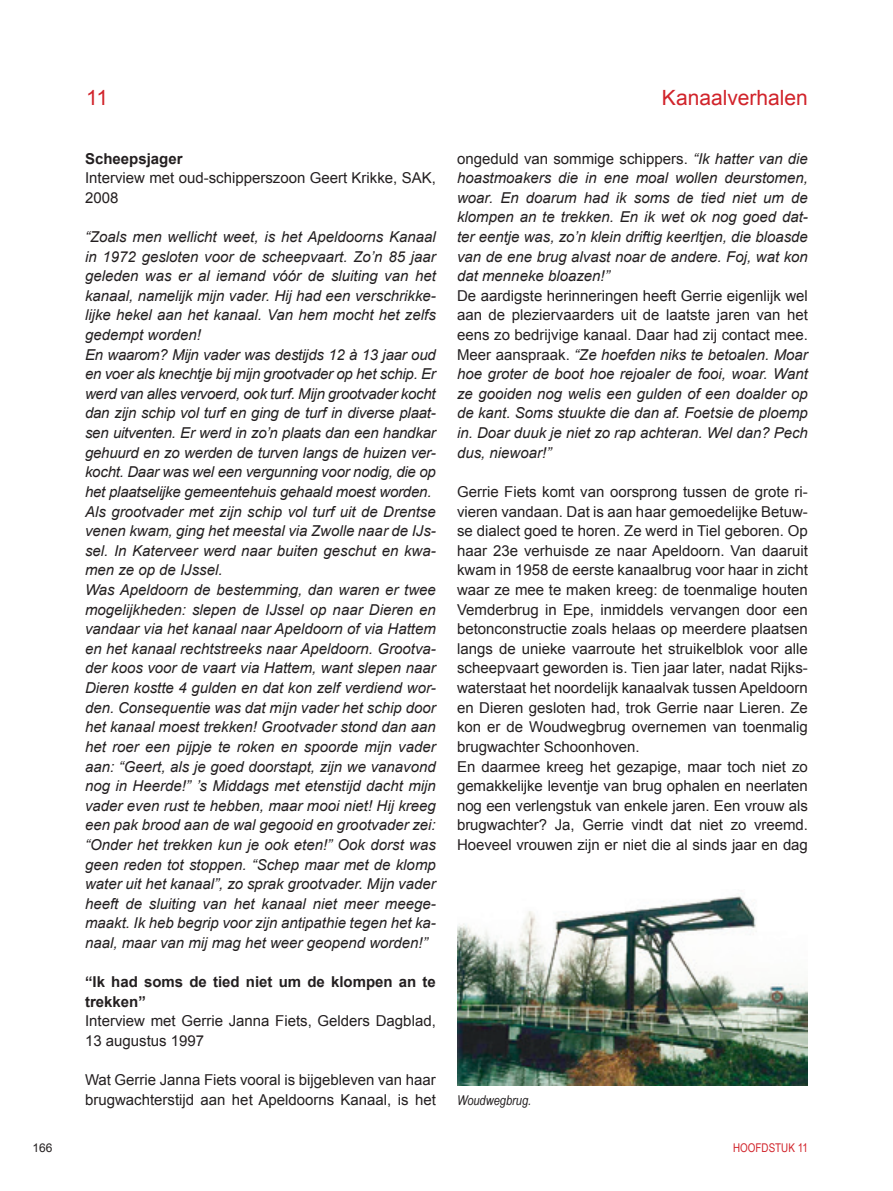
<style>
.page{position:relative;width:893px;height:1191px;background:#fff}
.page>*{position:absolute;margin:0;border:0;box-sizing:border-box;transform-origin:0 0}
.t1{font:21px "Arial";color:#d1232a}
.t2{font:italic 15px/19.6px "Arial";color:#231f20}
.t3{font:15px/19.6px "Arial";color:#231f20}
.t4{font:700 15px/19.6px "Arial";color:#231f20}
.t5{font:italic 13.5px "Arial Narrow";color:#231f20}
.t6{font:12px "Arial Narrow";color:#d1232a}
.t7{font:12px "Arial";color:#231f20}
.s1{font-style:normal}
</style>
<div class="page">
<img style="left:457px;top:896px;width:351px;height:189px">
<p class="t7" style="left:33px;top:1140px;width:22px">166</p>
<h1 class="t1" style="left:86px;top:84px;width:23px">11</h1>
<p class="t4" style="left:85px;top:149px;width:99px">Scheepsjager</p>
<p class="t3" style="left:85px;top:168px;width:352px">Interview met oud-schipperszoon Geert Krikke, SAK,<br>2008</p>
<p class="t2" style="left:85px;top:227px;width:352px">“Zoals men wellicht weet, is het Apeldoorns Kanaal in 1972 gesloten voor de scheepvaart. Zo’n 85 jaar geleden was er al iemand vóór de sluiting van het kanaal, namelijk mijn vader. Hij had een verschrikke&shy;lijke hekel aan het kanaal. Van hem mocht het zelfs gedempt worden!<br>En waarom? Mijn vader was destijds 12 à 13 jaar oud en voer als knechtje bij mijn grootvader op het schip. Er werd van alles vervoerd, ook turf. Mijn grootvader kocht dan zijn schip vol turf en ging de turf in diverse plaat&shy;sen uitventen. Er werd in zo’n plaats dan een handkar gehuurd en zo werden de turven langs de huizen ver&shy;kocht. Daar was wel een vergunning voor nodig, die op het plaatselijke gemeentehuis gehaald moest worden.<br>Als grootvader met zijn schip vol turf uit de Drentse venen kwam, ging het meestal via Zwolle naar de IJs&shy;sel. In Katerveer werd naar buiten geschut en kwa&shy;men ze op de IJssel.<br>Was Apeldoorn de bestemming, dan waren er twee mogelijkheden: slepen de IJssel op naar Dieren en vandaar via het kanaal naar Apeldoorn of via Hattem en het kanaal rechtstreeks naar Apeldoorn. Grootva&shy;der koos voor de vaart via Hattem, want slepen naar Dieren kostte 4 gulden en dat kon zelf verdiend wor&shy;den. Consequentie was dat mijn vader het schip door het kanaal moest trekken! Grootvader stond dan aan het roer een pijpje te roken en spoorde mijn vader aan: “Geert, als je goed doorstapt, zijn we vanavond nog in Heerde!” ’s Middags met etenstijd dacht mijn vader even rust te hebben, maar mooi niet! Hij kreeg een pak brood aan de wal gegooid en grootvader zei: “Onder het trekken kun je ook eten!” Ook dorst was geen reden tot stoppen. “Schep maar met de klomp water uit het kanaal”, zo sprak grootvader. Mijn vader heeft de sluiting van het kanaal niet meer meege&shy;maakt. Ik heb begrip voor zijn antipathie tegen het ka&shy;naal, maar van mij mag het weer geopend worden!”</p>
<p class="t4" style="left:85px;top:972px;width:352px">“Ik had soms de tied niet um de klompen an te trekken”</p>
<p class="t3" style="left:85px;top:1011px;width:352px">Interview met Gerrie Janna Fiets, Gelders Dagblad,<br>13 augustus 1997</p>
<p class="t3" style="left:85px;top:1070px;width:352px">Wat Gerrie Janna Fiets vooral is bijgebleven van haar brugwachterstijd aan het Apeldoorns Kanaal, is het</p>
<h1 class="t1" style="left:662px;top:84px;width:147px">Kanaalverhalen</h1>
<p class="t2" style="left:457px;top:149px;width:352px;text-align:justify"><span class="s1">ongeduld van sommige schippers.</span> “Ik hatter van die hoastmoakers die in ene moal wollen deurstomen, woar. En doarum had ik soms de tied niet um de klompen an te trekken. En ik wet ok nog goed dat&shy;ter eentje was, zo’n klein driftig keerltjen, die bloasde van de ene brug alvast noar de andere. Foj, wat kon dat menneke bloazen!”</p>
<p class="t2" style="left:457px;top:286px;width:352px"><span class="s1">De aardigste herinneringen heeft Gerrie eigenlijk wel aan de pleziervaarders uit de laatste jaren van het eens zo bedrijvige kanaal. Daar had zij contact mee.<br>Meer aanspraak.</span> “Ze hoefden niks te betoalen. Moar hoe groter de boot hoe rejoaler de fooi, woar. Want ze gooiden nog welis een gulden of een doalder op de kant. Soms stuukte die dan af. Foetsie de ploemp in. Doar duuk je niet zo rap achteran. Wel dan? Pech dus, niewoar!”</p>
<p class="t3" style="left:457px;top:482px;width:352px">Gerrie Fiets komt van oorsprong tussen de grote ri&shy;vieren vandaan. Dat is aan haar gemoedelijke Betuw&shy;se dialect goed te horen. Ze werd in Tiel geboren. Op haar 23e verhuisde ze naar Apeldoorn. Van daaruit kwam in 1958 de eerste kanaalbrug voor haar in zicht waar ze mee te maken kreeg: de toenmalige houten Vemderbrug in Epe, inmiddels vervangen door een betonconstructie zoals helaas op meerdere plaatsen langs de unieke vaarroute het struikelblok voor alle scheepvaart geworden is. Tien jaar later, nadat Rijks&shy;waterstaat het noordelijk kanaalvak tussen Apeldoorn en Dieren gesloten had, trok Gerrie naar Lieren. Ze kon er de Woudwegbrug overnemen van toenmalig brugwachter Schoonhoven.<br>En daarmee kreeg het gezapige, maar toch niet zo gemakkelijke leventje van brug ophalen en neerlaten nog een verlengstuk van enkele jaren. Een vrouw als brugwachter? Ja, Gerrie vindt dat niet zo vreemd.<br>Hoeveel vrouwen zijn er niet die al sinds jaar en dag</p>
<p class="t5" style="left:457px;top:1090px;width:76px">Woudwegbrug.</p>
<p class="t6" style="left:733px;top:1139px;width:76px">HOOFDSTUK 11</p>
</div>
